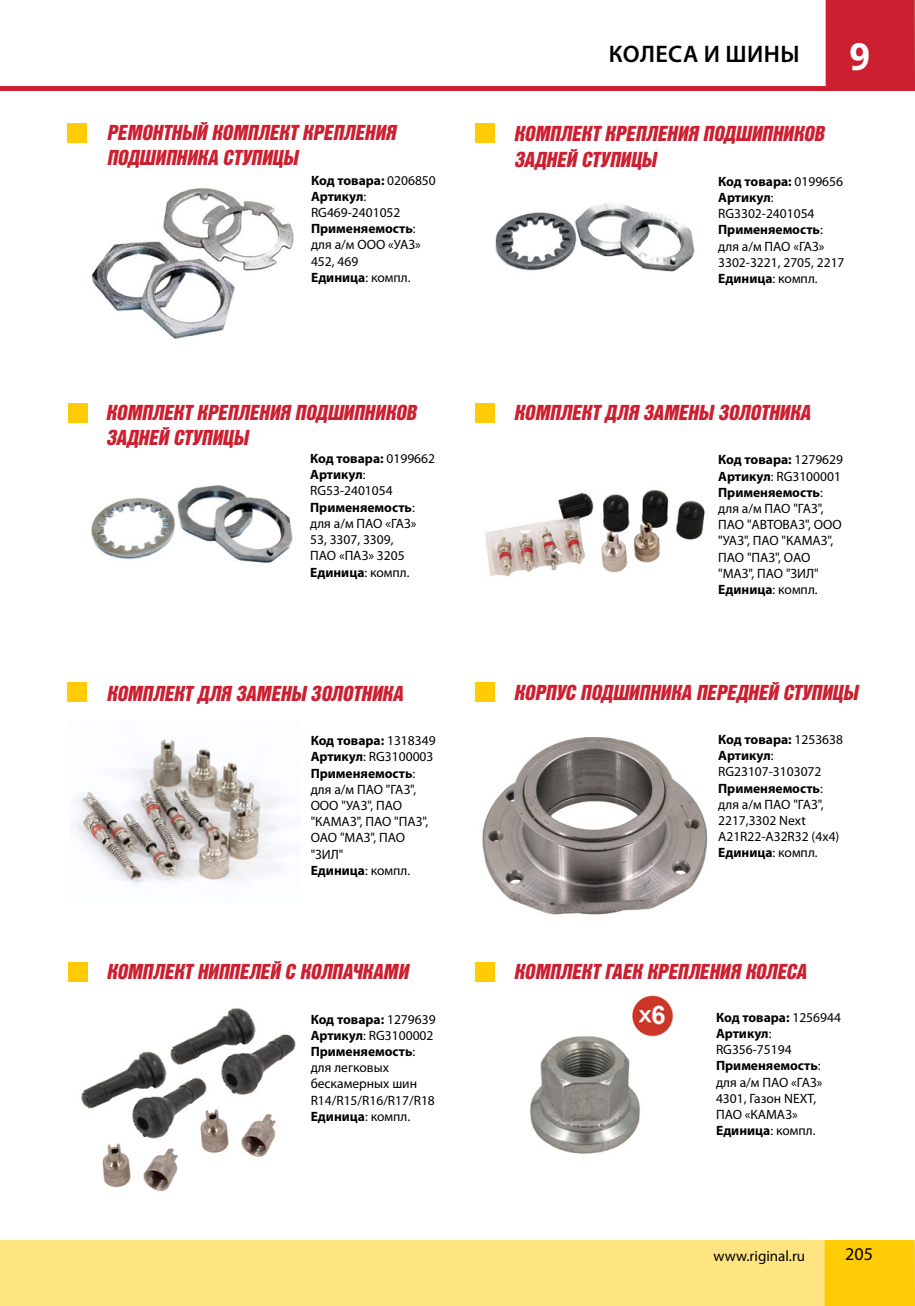
<style>
.page{position:relative;width:915px;height:1306px;background:#fff}
.page>*{position:absolute;margin:0;border:0;box-sizing:border-box;transform-origin:0 0}
.t1{font:700 37.5px "Noto Sans";color:#fff}
.t2{font:600 24px "Myriad Pro";letter-spacing:.02em;color:#000}
.t3{font:italic 21px/25.2px "Bastion Kontrast";color:#cc2031}
.t4{font:18px "Myriad Pro";color:#000}
.t5{font:15px "Myriad Pro";color:#000}
.t6{font:13.5px/16.2px "Myriad Pro";color:#000}
.s1{font-weight:700}
</style>
<div class="page">
<img style="left:495px;top:203px;width:200px;height:69px">
<img style="left:485px;top:489px;width:220px;height:88px">
<img style="left:73px;top:739px;width:228px;height:146px">
<img style="left:482px;top:737px;width:226px;height:178px">
<img style="left:81px;top:1008px;width:215px;height:183px">
<img style="left:91px;top:485px;width:202px;height:78px">
<img style="left:91px;top:188px;width:203px;height:151px">
<img style="left:530px;top:995px;width:143px;height:159px">
<div style="left:0;top:1240px;width:824px;height:65px;background:#ffe582"></div>
<hr style="left:0;top:86px;width:914px;height:4px;background:#cc2031">
<div style="left:825px;top:0;width:89px;height:89px;background:#cc2031"></div>
<div style="left:475px;top:682px;width:19px;height:20px;background:#ffcb05"></div>
<div style="left:475px;top:123px;width:19px;height:19px;background:#ffcb05"></div>
<div style="left:68px;top:682px;width:19px;height:20px;background:#ffcb05"></div>
<div style="left:68px;top:123px;width:19px;height:19px;background:#ffcb05"></div>
<div style="left:475px;top:962px;width:19px;height:19px;background:#ffcb05"></div>
<div style="left:475px;top:403px;width:19px;height:19px;background:#ffcb05"></div>
<div style="left:69px;top:962px;width:19px;height:19px;background:#ffcb05"></div>
<div style="left:69px;top:403px;width:19px;height:19px;background:#ffcb05"></div>
<div style="left:824px;top:1240px;width:90px;height:65px;background:#ffcb05"></div>
<h3 class="t3" style="left:107px;top:120px;width:290px">РЕМОНТНЫЙ КОМПЛЕКТ КРЕПЛЕНИЯ<br>ПОДШИПНИКА СТУПИЦЫ</h3>
<p class="t6" style="left:311px;top:172px;width:126px"><span class="s1">Код товара:</span> 0206850<br><span class="s1">Артикул</span>:<br>RG469-2401052<br><span class="s1">Применяемость</span>: для а/м ООО «УАЗ»<br>452, 469<br><span class="s1">Единица</span>: компл.</p>
<h3 class="t3" style="left:106px;top:399px;width:312px">КОМПЛЕКТ КРЕПЛЕНИЯ ПОДШИПНИКОВ<br>ЗАДНЕЙ СТУПИЦЫ</h3>
<p class="t6" style="left:310px;top:450px;width:126px"><span class="s1">Код товара:</span> 0199662<br><span class="s1">Артикул</span>:<br>RG53-2401054<br><span class="s1">Применяемость</span>: для а/м ПАО «ГАЗ»<br>53, 3307, 3309,<br>ПАО «ПАЗ» 3205<br><span class="s1">Единица</span>: компл.</p>
<h2 class="t2" style="left:608px;top:41px;width:192px">КОЛЕСА И ШИНЫ</h2>
<h3 class="t3" style="left:513px;top:121px;width:312px">КОМПЛЕКТ КРЕПЛЕНИЯ ПОДШИПНИКОВ<br>ЗАДНЕЙ СТУПИЦЫ</h3>
<h1 class="t1" style="left:849px;top:30px;width:22px">9</h1>
<p class="t6" style="left:718px;top:173px;width:128px"><span class="s1">Код товара:</span> 0199656<br><span class="s1">Артикул</span>:<br>RG3302-2401054<br><span class="s1">Применяемость</span>: для а/м ПАО «ГАЗ»<br>3302-3221, 2705, 2217<br><span class="s1">Единица</span>: компл.</p>
<h3 class="t3" style="left:513px;top:399px;width:298px">КОМПЛЕКТ ДЛЯ ЗАМЕНЫ ЗОЛОТНИКА</h3>
<p class="t6" style="left:718px;top:452px;width:126px"><span class="s1">Код товара:</span> 1279629<br><span class="s1">Артикул</span>: RG3100001<br><span class="s1">Применяемость</span>: для а/м ПАО "ГАЗ",<br>ПАО "АВТОВАЗ", ООО "УАЗ", ПАО "КАМАЗ",<br>ПАО "ПАЗ", ОАО "МАЗ", ПАО "ЗИЛ"<br><span class="s1">Единица</span>: компл.</p>
<h3 class="t3" style="left:106px;top:680px;width:298px">КОМПЛЕКТ ДЛЯ ЗАМЕНЫ ЗОЛОТНИКА</h3>
<h3 class="t3" style="left:513px;top:679px;width:345px">КОРПУС ПОДШИПНИКА ПЕРЕДНЕЙ СТУПИЦЫ</h3>
<p class="t6" style="left:310px;top:733px;width:126px"><span class="s1">Код товара:</span> 1318349<br><span class="s1">Артикул</span>: RG3100003<br><span class="s1">Применяемость</span>: для а/м ПАО "ГАЗ",<br>ООО "УАЗ", ПАО "КАМАЗ", ПАО "ПАЗ",<br>ОАО "МАЗ", ПАО "ЗИЛ"<br><span class="s1">Единица</span>: компл.</p>
<p class="t6" style="left:718px;top:731px;width:126px"><span class="s1">Код товара:</span> 1253638<br><span class="s1">Артикул</span>:<br>RG23107-3103072<br><span class="s1">Применяемость</span>: для а/м ПАО "ГАЗ",<br>2217,3302 Next<br>A21R22-A32R32 (4х4)<br><span class="s1">Единица</span>: компл.</p>
<h3 class="t3" style="left:106px;top:959px;width:303px">КОМПЛЕКТ НИППЕЛЕЙ С КОЛПАЧКАМИ</h3>
<p class="t6" style="left:310px;top:1011px;width:126px"><span class="s1">Код товара:</span> 1279639<br><span class="s1">Артикул</span>: RG3100002<br><span class="s1">Применяемость</span>: для легковых бескамерных шин<br>R14/R15/R16/R17/R18<br><span class="s1">Единица</span>: компл.</p>
<h3 class="t3" style="left:513px;top:959px;width:294px">КОМПЛЕКТ ГАЕК КРЕПЛЕНИЯ КОЛЕСА</h3>
<p class="t6" style="left:715px;top:1009px;width:126px"><span class="s1">Код товара:</span> 1256944<br><span class="s1">Артикул</span>:<br>RG356-75194<br><span class="s1">Применяемость</span>: для а/м ПАО «ГАЗ»<br>4301, Газон NEXT,<br>ПАО «КАМАЗ»<br><span class="s1">Единица</span>: компл.</p>
<p class="t5" style="left:713px;top:1247px;width:93px">www.riginal.ru</p>
<h3 class="t4" style="left:845px;top:1244px;width:29px">205</h3>
</div>
